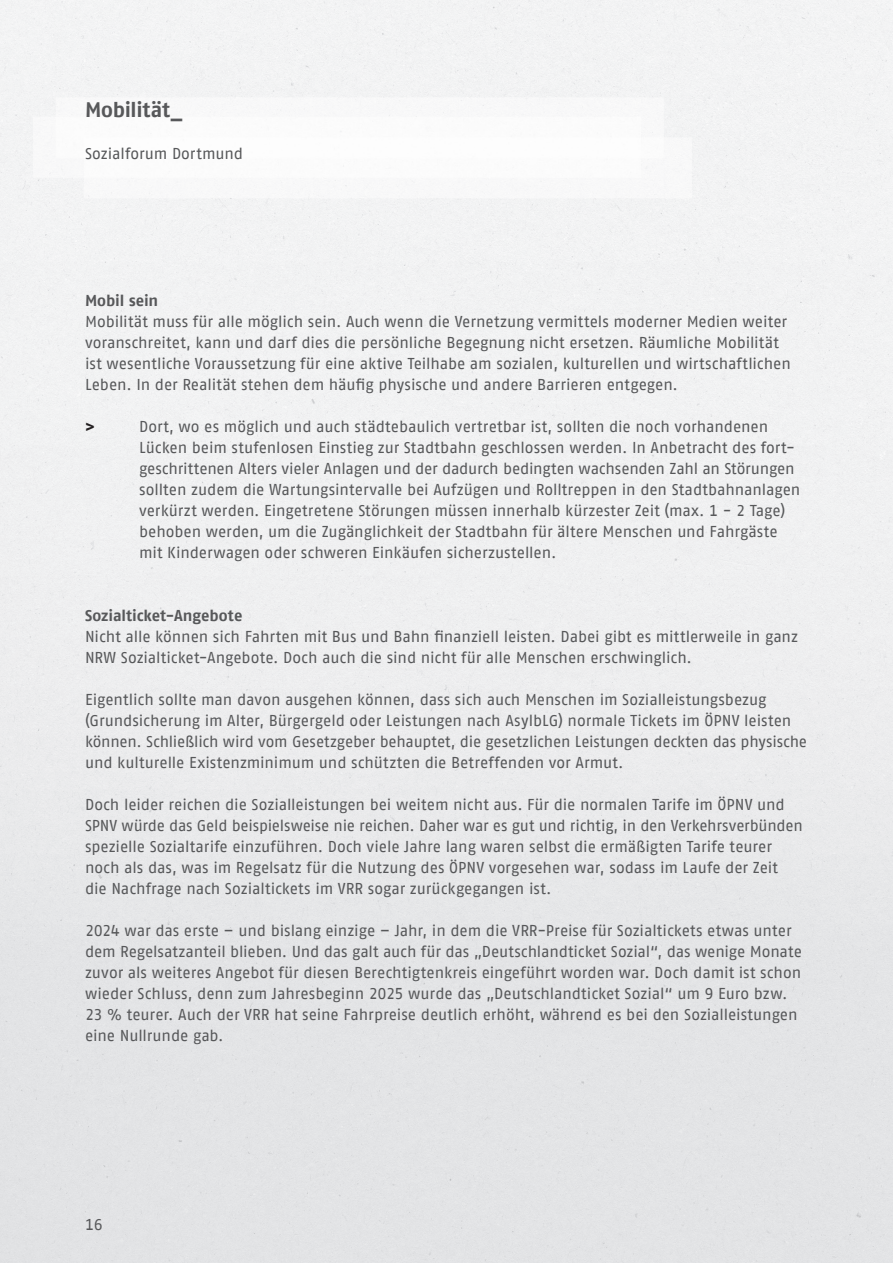
<style>
.page{position:relative;width:893px;height:1263px;background:#fff}
.page>*{position:absolute;margin:0;border:0;box-sizing:border-box;transform-origin:0 0}
.t1{font:700 21px "AWO Fago Office";letter-spacing:-.015em;color:#57585a}
.t2{font:15.75px/21px "AWO Fago Office";letter-spacing:-.005em;color:#57585a}
.t3{font:700 15.75px "AWO Fago Office";letter-spacing:-.005em;color:#57585a}
.t4{font:700 15.75px "AWO Fago Office";color:#231f20}
</style>
<div class="page">
<h1 class="t1" style="left:85px;top:97px;width:99px">Mobilität_</h1>
<p class="t2" style="left:85px;top:143px;width:160px">Sozialforum Dortmund</p>
<p class="t3" style="left:85px;top:291px;width:75px">Mobil sein</p>
<p class="t2" style="left:85px;top:311px;width:707px">Mobilität muss für alle möglich sein. Auch wenn die Vernetzung vermittels moderner Medien weiter voranschreitet, kann und darf dies die persönliche Begegnung nicht ersetzen. Räumliche Mobilität ist wesentliche Voraussetzung für eine aktive Teilhabe am sozialen, kulturellen und wirtschaftlichen Leben. In der Realität stehen dem häufig physische und andere Barrieren entgegen.</p>
<p class="t4" style="left:85px;top:417px;width:11px">&gt;</p>
<p class="t2" style="left:139px;top:416px;width:663px">Dort, wo es möglich und auch städtebaulich vertretbar ist, sollten die noch vorhandenen Lücken beim stufenlosen Einstieg zur Stadtbahn geschlossen werden. In Anbetracht des fort&shy;geschrittenen Alters vieler Anlagen und der dadurch bedingten wachsenden Zahl an Störungen sollten zudem die Wartungsintervalle bei Aufzügen und Rolltreppen in den Stadtbahnanlagen verkürzt werden. Eingetretene Störungen müssen innerhalb kürzester Zeit (max. 1 - 2 Tage) behoben werden, um die Zugänglichkeit der Stadtbahn für ältere Menschen und Fahrgäste mit Kinderwagen oder schweren Einkäufen sicherzustellen.</p>
<p class="t3" style="left:85px;top:606px;width:159px">Sozialticket-Angebote</p>
<p class="t2" style="left:85px;top:626px;width:714px">Nicht alle können sich Fahrten mit Bus und Bahn finanziell leisten. Dabei gibt es mittlerweile in ganz<br>NRW Sozialticket-Angebote. Doch auch die sind nicht für alle Menschen erschwinglich.</p>
<p class="t2" style="left:85px;top:689px;width:724px">Eigentlich sollte man davon ausgehen können, dass sich auch Menschen im Sozialleistungsbezug (Grundsicherung im Alter, Bürgergeld oder Leistungen nach AsylbLG) normale Tickets im ÖPNV leisten können. Schließlich wird vom Gesetzgeber behauptet, die gesetzlichen Leistungen deckten das physische und kulturelle Existenzminimum und schützten die Betreffenden vor Armut.</p>
<p class="t2" style="left:85px;top:794px;width:719px">Doch leider reichen die Sozialleistungen bei weitem nicht aus. Für die normalen Tarife im ÖPNV und SPNV würde das Geld beispielsweise nie reichen. Daher war es gut und richtig, in den Verkehrsverbünden spezielle Sozialtarife einzuführen. Doch viele Jahre lang waren selbst die ermäßigten Tarife teurer noch als das, was im Regelsatz für die Nutzung des ÖPNV vorgesehen war, sodass im Laufe der Zeit die Nachfrage nach Sozialtickets im VRR sogar zurückgegangen ist.</p>
<p class="t2" style="left:85px;top:920px;width:718px">2024 war das erste – und bislang einzige – Jahr, in dem die VRR-Preise für Sozialtickets etwas unter dem Regelsatzanteil blieben. Und das galt auch für das „Deutschlandticket Sozial“, das wenige Monate zuvor als weiteres Angebot für diesen Berechtigtenkreis eingeführt worden war. Doch damit ist schon wieder Schluss, denn zum Jahresbeginn 2025 wurde das „Deutschlandticket Sozial“ um 9 Euro bzw.<br>23 % teurer. Auch der VRR hat seine Fahrpreise deutlich erhöht, während es bei den Sozialleistungen eine Nullrunde gab.</p>
<p class="t2" style="left:85px;top:1214px;width:19px">16</p>
</div>
